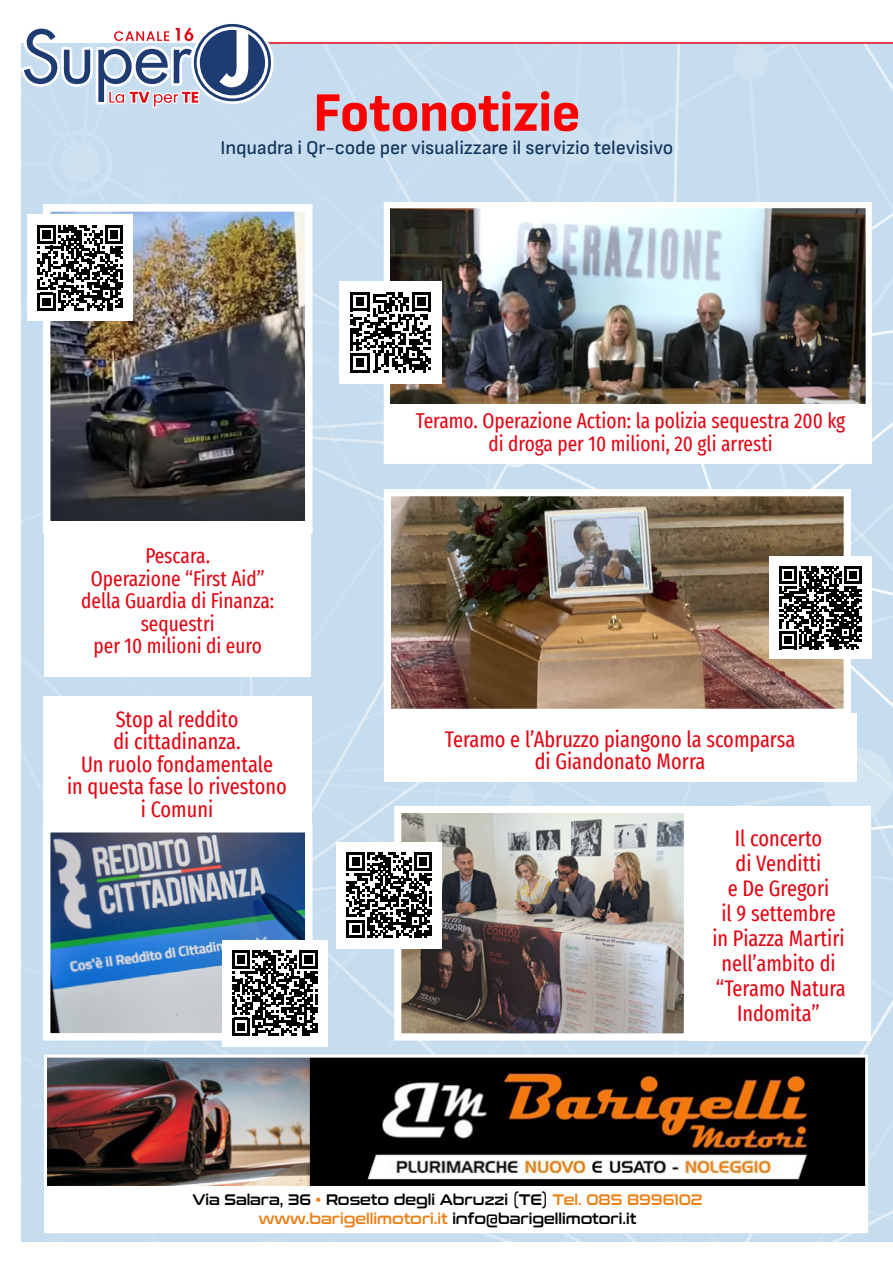
<style>
.page{position:relative;width:893px;height:1263px;background:#fff}
.page>*{position:absolute;margin:0;border:0;box-sizing:border-box;transform-origin:0 0}
.t1{font:800 semi-condensed 55.5px "Sofia Sans";color:#fb0202}
.t2{font:extra-condensed 22.05px/24.9px "Fira Sans";color:#e30613;text-align:center}
.t3{font:extra-condensed 21px/22.5px "Fira Sans";color:#e30613;text-align:center}
.t4{font:500 19.5px "Sofia Sans";letter-spacing:-.005em;color:#14365c}
.t5{font:15.3px/19.5px "Conthrax Sb";color:#000;text-align:center;scale:.88 1}
.s1{color:#ec8117}
</style>
<div class="page">
<img style="left:21px;top:23px;width:872px;height:1219px">
<div style="left:44px;top:521px;width:267px;height:155px;background:#fff"></div>
<h1 class="t1" style="left:313px;top:81px;width:268px">Fotonotizie</h1>
<p class="t4" style="left:220px;top:136px;width:454px">Inquadra i Qr-code per visualizzare il servizio televisivo</p>
<p class="t3" style="left:81px;top:544px;width:195px">Pescara.<br>Operazione “First Aid” della Guardia di Finanza: sequestri<br>per 10 milioni di euro</p>
<p class="t2" style="left:67px;top:707px;width:221px;line-height:22.5px">Stop al reddito<br>di cittadinanza.<br>Un ruolo fondamentale<br>in questa fase lo rivestono i Comuni</p>
<p class="t3" style="left:416px;top:409px;width:431px">Teramo. Operazione Action: la polizia sequestra 200 kg di droga per 10 milioni, 20 gli arresti</p>
<p class="t2" style="left:445px;top:727px;width:352px;line-height:22.5px">Teramo e l’Abruzzo piangono la scomparsa di Giandonato Morra</p>
<p class="t2" style="left:712px;top:826px;width:135px">Il concerto<br>di Venditti<br>e De Gregori<br>il 9 settembre in Piazza Martiri nell’ambito di “Teramo Natura<br>Indomita”</p>
<p class="t5" style="left:192px;top:1188px;width:581px">Via Salara, 36 <span class="s1">•</span> Roseto degli Abruzzi (TE) <span class="s1">Tel. 085 8996102 www.barigellimotori.it</span> info@barigellimotori.it</p>
</div>
